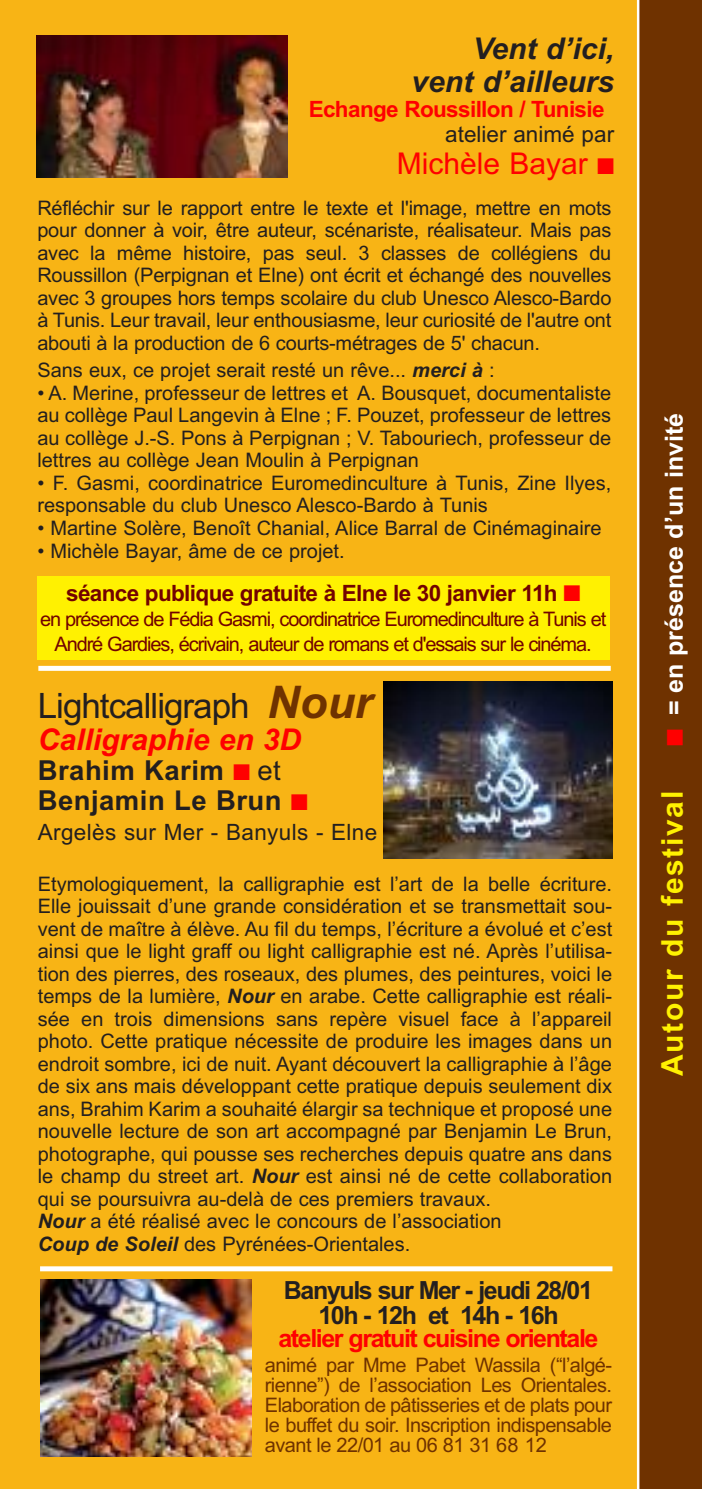
<style>
.page{position:relative;width:702px;height:1489px;background:#fff}
.page>*{position:absolute;margin:0;border:0;box-sizing:border-box;transform-origin:0 0}
.t1{font:35px "Arial";letter-spacing:-.03em;color:#231f20}
.t2{font:italic 700 30px/32.5px "Arial";color:#231f20;text-align:right}
.t3{font:700 30px "Arial";letter-spacing:.055em;color:#fff101}
.t4{font:italic 700 30px "Arial";color:#f00}
.t5{font:30px "Arial";color:#f00}
.t6{font:700 27.5px/30px "Arial";letter-spacing:.015em;color:#231f20}
.t7{font:700 25px/25px "Arial";letter-spacing:-.055em;color:#231f20;text-align:center}
.t8{font:700 25px "Arial";letter-spacing:-.055em;color:#f00}
.t9{font:700 25px "Arial";color:#fff}
.t10{font:700 22.5px "Arial";letter-spacing:-.03em;color:#720200}
.t11{font:22.5px "Arial";letter-spacing:.015em;color:#231f20}
.t12{font:700 22.5px "Arial";letter-spacing:-.03em;color:#f00}
.t13{font:20px/22.5px "Arial";color:#231f20;text-align:justify}
.t14{font:20px/20px "Arial";letter-spacing:-.03em;color:#6f3200;text-align:justify}
.t15{font:20px/25px "Arial";letter-spacing:-.055em;color:#720200;text-align:center}
.s1{font-weight:700;font-style:italic}
.s2{color:#f00}
.s3{font-weight:700;font-style:italic;font-size:45px;color:#6f3200}
.s4{font-weight:400}
</style>
<div class="page">
<div style="left:0;top:0;width:638px;height:1488px;background:#f8b415"></div>
<div style="left:638px;top:0;width:64px;height:1488px;background:#6f3200"></div>
<hr style="left:637px;top:0;width:2px;height:1488px;background:#fff">
<img style="left:37px;top:35px;width:251px;height:142px">
<div style="left:37px;top:576px;width:572px;height:83px;background:#fff101"></div>
<div style="left:38px;top:665px;width:572px;height:5px;background:#fff"></div>
<img style="left:383px;top:681px;width:229px;height:178px">
<img style="left:40px;top:1279px;width:212px;height:177px">
<div style="left:40px;top:1266px;width:572px;height:5px;background:#fff"></div>
<h2 class="t2" style="left:411px;top:33px;width:204px">Vent d’ici, vent d’ailleurs</h2>
<p class="t12" style="left:309px;top:96px;width:297px">Echange Roussillon / Tunisie</p>
<p class="t11" style="left:445px;top:121px;width:170px">atelier animé par</p>
<h2 class="t5" style="left:397px;top:146px;width:219px">Michèle Bayar ■</h2>
<p class="t13" style="left:37px;top:197px;width:575px">Réfléchir sur le rapport entre le texte et l'image, mettre en mots pour donner à voir, être auteur, scénariste, réalisateur. Mais pas avec la même histoire, pas seul. 3 classes de collégiens du Roussillon (Perpignan et Elne) ont écrit et échangé des nouvelles avec 3 groupes hors temps scolaire du club Unesco Alesco-Bardo à Tunis. Leur travail, leur enthousiasme, leur curiosité de l'autre ont abouti à la production de 6 courts-métrages de 5' chacun.</p>
<p class="t13" style="left:37px;top:359px;width:458px">Sans eux, ce projet serait resté un rêve... <span class="s1">merci à</span> :</p>
<p class="t13" style="left:37px;top:382px;width:575px">• A. Merine, professeur de lettres et A. Bousquet, documentaliste au collège Paul Langevin à Elne ; F. Pouzet, professeur de lettres au collège J.-S. Pons à Perpignan ; V. Tabouriech, professeur de lettres au collège Jean Moulin à Perpignan</p>
<p class="t13" style="left:37px;top:472px;width:575px">• F. Gasmi, coordinatrice Euromedinculture à Tunis, Zine Ilyes, responsable du club Unesco Alesco-Bardo à Tunis</p>
<p class="t13" style="left:37px;top:517px;width:565px">• Martine Solère, Benoît Chanial, Alice Barral de Cinémaginaire</p>
<p class="t13" style="left:37px;top:539px;width:309px">• Michèle Bayar, âme de ce projet.</p>
<p class="t10" style="left:66px;top:580px;width:516px">séance publique gratuite à Elne le 30 janvier 11h <span class="s2">■</span></p>
<p class="t15" style="left:40px;top:606px;width:567px">en présence de Fédia Gasmi, coordinatrice Euromedinculture à Tunis et<br>André Gardies, écrivain, auteur de romans et d'essais sur le cinéma.</p>
<h1 class="t1" style="left:38px;top:685px;width:336px">Lightcalligraph <span class="s3">Nour</span></h1>
<h2 class="t4" style="left:38px;top:722px;width:265px">Calligraphie en 3D</h2>
<h3 class="t6" style="left:38px;top:755px;width:272px">Brahim Karim <span class="s2">■</span> <span class="s4">et<br></span>Benjamin Le Brun <span class="s2">■</span></h3>
<p class="t11" style="left:38px;top:819px;width:341px">Argelès sur Mer - Banyuls - Elne</p>
<p class="t13" style="left:38px;top:872px;width:576px;text-align:left">Etymologiquement, la calligraphie est l’art de la belle écriture.<br>Elle jouissait d’une grande considération et se transmettait sou&shy;vent de maître à élève. Au fil du temps, l’écriture a évolué et c’est ainsi que le light graff ou light calligraphie est né. Après l’utilisa&shy;tion des pierres, des roseaux, des plumes, des peintures, voici le temps de la lumière, <span class="s1">Nour</span> en arabe. Cette calligraphie est réali&shy;sée en trois dimensions sans repère visuel face à l’appareil photo. Cette pratique nécessite de produire les images dans un endroit sombre, ici de nuit. Ayant découvert la calligraphie à l’âge de six ans mais développant cette pratique depuis seulement dix ans, Brahim Karim a souhaité élargir sa technique et proposé une nouvelle lecture de son art accompagné par Benjamin Le Brun, photographe, qui pousse ses recherches depuis quatre ans dans le champ du street art. <span class="s1">Nour</span> est ainsi né de cette collaboration qui se poursuivra au-delà de ces premiers travaux.<br><span class="s1">Nour</span> a été réalisé avec le concours de l’association<br><span class="s1">Coup de Soleil</span> des Pyrénées-Orientales.</p>
<p class="t7" style="left:284px;top:1277px;width:310px">Banyuls sur Mer - jeudi 28/01<br>10h - 12h et 14h - 16h</p>
<p class="t8" style="left:278px;top:1323px;width:321px">atelier gratuit cuisine orientale</p>
<p class="t14" style="left:265px;top:1354px;width:349px">animé par Mme Pabet Wassila (“l’algé&shy;rienne”) de l’association Les Orientales.<br>Elaboration de pâtisseries et de plats pour le buffet du soir. Inscription indispensable avant le 22/01 au 06 81 31 68 12</p>
<p class="t9" style="left:659px;top:746px;width:335px;rotate:-90deg"><span class="s2">■</span> = en présence d’un invité</p>
<h2 class="t3" style="left:654px;top:1076px;width:287px;rotate:-90deg">Autour du festival</h2>
</div>
